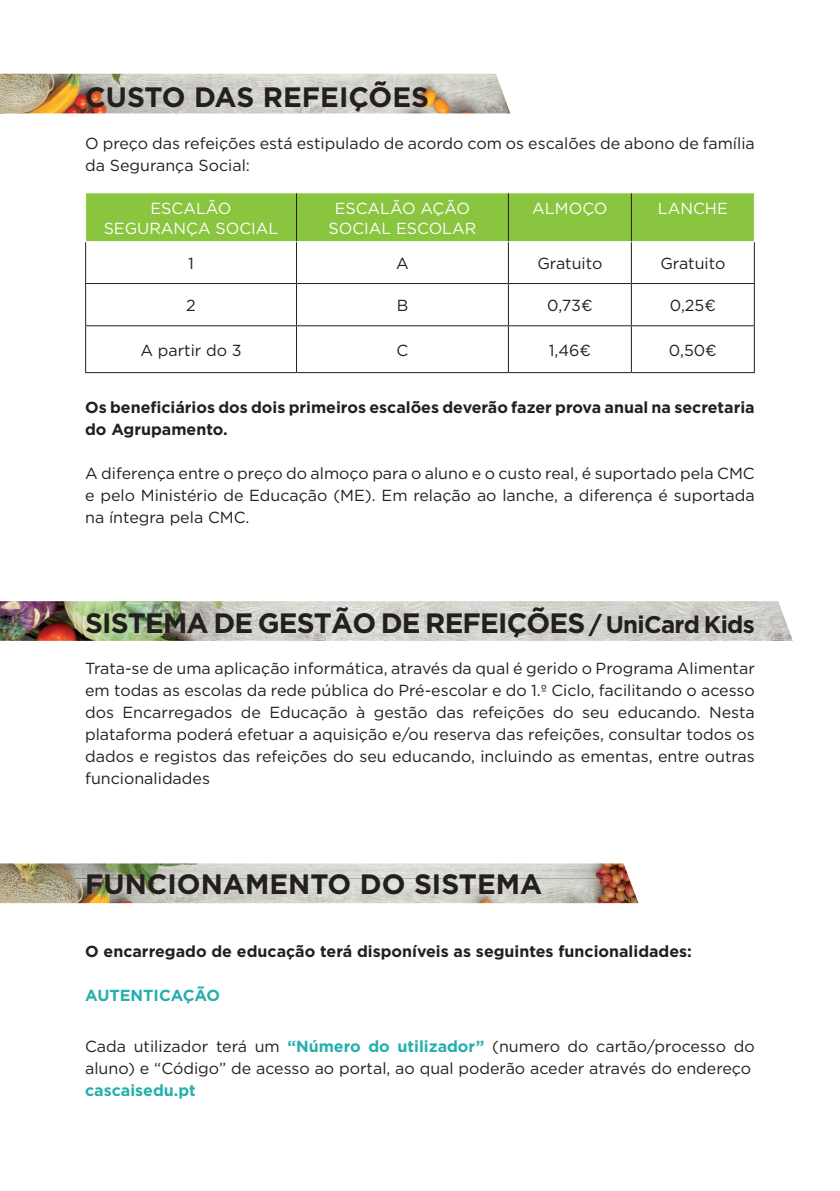
<style>
.page{position:relative;width:840px;height:1191px;background:#fff}
.page>*{position:absolute;margin:0;border:0;box-sizing:border-box;transform-origin:0 0}
.t1{font:700 28px "Gotham";letter-spacing:-.01em;color:#231f20}
.t2{font:700 28px "Gotham";letter-spacing:-.03em;color:#231f20}
.t3{font:16px/22px "Gotham";color:#231f20}
.t4{font:700 16px/22px "Gotham";color:#231f20}
.t5{font:16px "Gotham";color:#fff}
.t6{font:700 16px "Gotham";color:#26afad}
.s1{font-size:24px}
.s2{font-weight:700;color:#26afad}
</style>
<div class="page">
<img style="left:0;top:74px;width:510px;height:39px">
<img style="left:0;top:863px;width:638px;height:40px">
<img style="left:0;top:601px;width:792px;height:40px">
<div style="left:86px;top:193px;width:667px;height:48px;background:#89c53f"></div>
<hr style="left:296px;top:193px;width:1px;height:48px;background:#231f20">
<hr style="left:507px;top:193px;width:1px;height:48px;background:#231f20">
<hr style="left:630px;top:193px;width:1px;height:48px;background:#231f20">
<hr style="left:85px;top:242px;width:1px;height:41px;background:#231f20">
<hr style="left:296px;top:242px;width:1px;height:41px;background:#231f20">
<hr style="left:507px;top:242px;width:1px;height:41px;background:#231f20">
<hr style="left:630px;top:242px;width:1px;height:41px;background:#231f20">
<hr style="left:753px;top:242px;width:1px;height:41px;background:#231f20">
<hr style="left:85px;top:283px;width:211px;height:1px;background:#231f20">
<hr style="left:85px;top:284px;width:1px;height:41px;background:#231f20">
<hr style="left:296px;top:283px;width:212px;height:1px;background:#231f20">
<hr style="left:296px;top:284px;width:1px;height:41px;background:#231f20">
<hr style="left:508px;top:283px;width:123px;height:1px;background:#231f20">
<hr style="left:507px;top:284px;width:1px;height:41px;background:#231f20">
<hr style="left:631px;top:283px;width:123px;height:1px;background:#231f20">
<hr style="left:630px;top:284px;width:1px;height:41px;background:#231f20">
<hr style="left:753px;top:284px;width:1px;height:41px;background:#231f20">
<hr style="left:85px;top:325px;width:211px;height:1px;background:#231f20">
<hr style="left:85px;top:326px;width:1px;height:46px;background:#231f20">
<hr style="left:296px;top:325px;width:212px;height:1px;background:#231f20">
<hr style="left:296px;top:326px;width:1px;height:46px;background:#231f20">
<hr style="left:508px;top:325px;width:123px;height:1px;background:#231f20">
<hr style="left:507px;top:326px;width:1px;height:46px;background:#231f20">
<hr style="left:631px;top:325px;width:123px;height:1px;background:#231f20">
<hr style="left:630px;top:326px;width:1px;height:46px;background:#231f20">
<hr style="left:753px;top:326px;width:1px;height:46px;background:#231f20">
<hr style="left:85px;top:372px;width:211px;height:1px;background:#231f20">
<hr style="left:296px;top:372px;width:212px;height:1px;background:#231f20">
<hr style="left:508px;top:372px;width:123px;height:1px;background:#231f20">
<hr style="left:631px;top:372px;width:123px;height:1px;background:#231f20">
<p class="t1" style="left:85px;top:79px;width:345px">CUSTO DAS REFEIÇÕES</p>
<p class="t3" style="left:85px;top:132px;width:670px">O preço das refeições está estipulado de acordo com os escalões de abono de família da Segurança Social:</p>
<p class="t5" style="left:150px;top:198px;width:82px">ESCALÃO</p>
<p class="t5" style="left:104px;top:218px;width:176px">SEGURANÇA SOCIAL</p>
<p class="t5" style="left:334px;top:198px;width:137px">ESCALÃO AÇÃO</p>
<p class="t5" style="left:328px;top:218px;width:149px">SOCIAL ESCOLAR</p>
<p class="t5" style="left:532px;top:198px;width:77px">ALMOÇO</p>
<p class="t5" style="left:657px;top:198px;width:71px">LANCHE</p>
<p class="t3" style="left:188px;top:252px;width:7px">1</p>
<p class="t3" style="left:396px;top:252px;width:14px">A</p>
<p class="t3" style="left:537px;top:252px;width:66px">Gratuito</p>
<p class="t3" style="left:660px;top:252px;width:66px">Gratuito</p>
<p class="t3" style="left:186px;top:294px;width:11px">2</p>
<p class="t3" style="left:396px;top:294px;width:13px">B</p>
<p class="t3" style="left:547px;top:294px;width:47px">0,73€</p>
<p class="t3" style="left:669px;top:294px;width:47px">0,25€</p>
<p class="t3" style="left:140px;top:338px;width:103px">A partir do 3</p>
<p class="t3" style="left:396px;top:338px;width:13px">C</p>
<p class="t3" style="left:548px;top:338px;width:44px">1,46€</p>
<p class="t3" style="left:668px;top:338px;width:49px">0,50€</p>
<p class="t4" style="left:85px;top:396px;width:670px">Os beneficiários dos dois primeiros escalões deverão fazer prova anual na secretaria do Agrupamento.</p>
<p class="t3" style="left:85px;top:462px;width:670px;text-align:justify">A diferença entre o preço do almoço para o aluno e o custo real, é suportado pela CMC e pelo Ministério de Educação (ME). Em relação ao lanche, a diferença é suportada na íntegra pela CMC.</p>
<p class="t2" style="left:85px;top:604px;width:670px">SISTEMA DE GESTÃO DE REFEIÇÕES <span class="s1">/ UniCard Kids</span></p>
<p class="t3" style="left:85px;top:657px;width:671px;text-align:justify">Trata-se de uma aplicação informática, através da qual é gerido o Programa Alimentar em todas as escolas da rede pública do Pré-escolar e do 1.º Ciclo, facilitando o acesso dos Encarregados de Educação à gestão das refeições do seu educando. Nesta plataforma poderá efetuar a aquisição e/ou reserva das refeições, consultar todos os dados e registos das refeições do seu educando, incluindo as ementas, entre outras funcionalidades</p>
<p class="t1" style="left:85px;top:865px;width:458px">FUNCIONAMENTO DO SISTEMA</p>
<p class="t4" style="left:85px;top:940px;width:608px">O encarregado de educação terá disponíveis as seguintes funcionalidades:</p>
<p class="t6" style="left:85px;top:985px;width:136px">AUTENTICAÇÃO</p>
<p class="t3" style="left:85px;top:1035px;width:670px">Cada utilizador terá um <span class="s2">“Número do utilizador”</span> (numero do cartão/processo do aluno) e “Código” de acesso ao portal, ao qual poderão aceder através do endereço</p>
<p class="t6" style="left:85px;top:1080px;width:112px">cascaisedu.pt</p>
</div>
